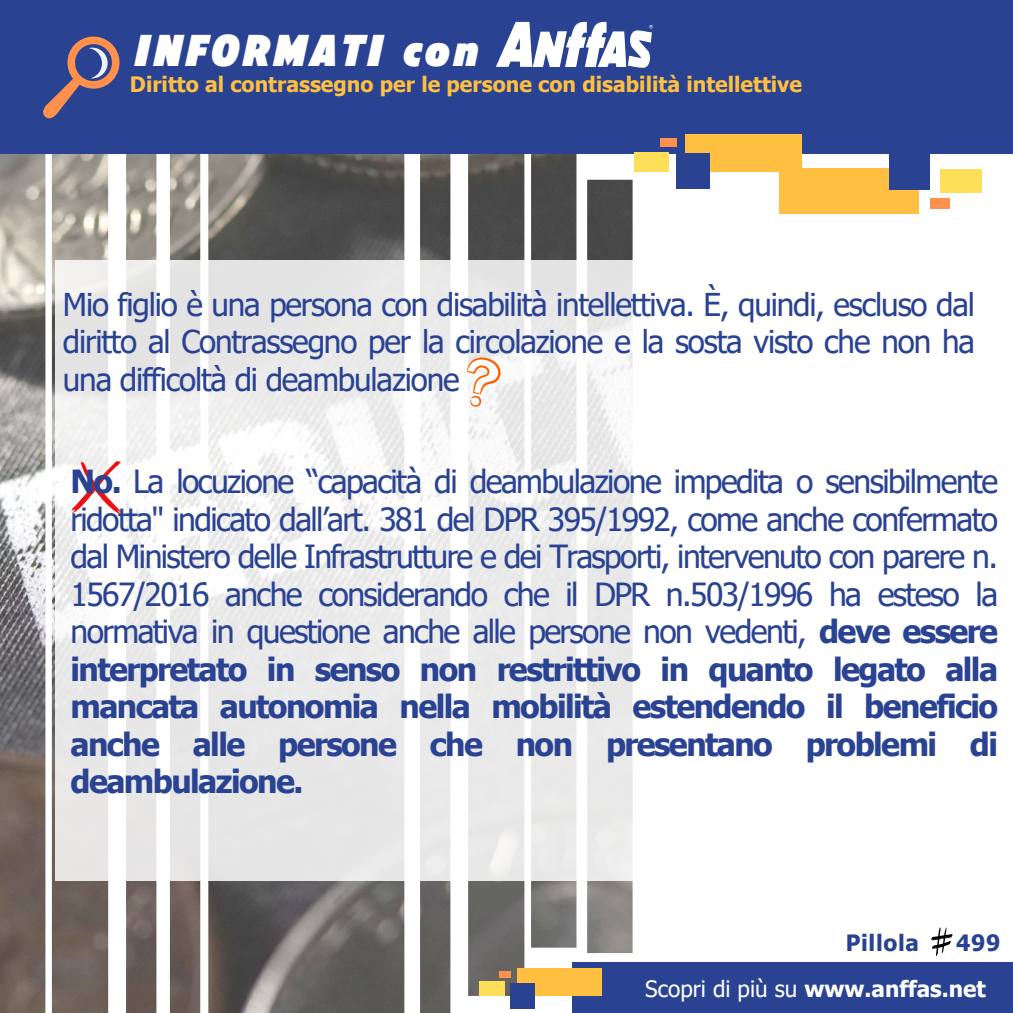
<style>
.page{position:relative;width:1013px;height:1013px;background:#fff}
.page>*{position:absolute;margin:0;border:0;box-sizing:border-box;transform-origin:0 0}
.t1{font:italic 900 44.5px "American Auto";letter-spacing:.07em;color:#fff}
.t2{font:31.88px/37.5px "Tahoma";letter-spacing:-.05em;color:#294292;text-align:justify}
.t3{font:31.38px/37.5px "Tahoma";letter-spacing:-.035em;color:#294292;text-align:justify}
.t4{font:700 22.5px "Tahoma";color:#fff}
.t5{font:700 22.5px "Tahoma";letter-spacing:.03em;color:#294292}
.t6{font:700 21.25px "Tahoma";color:#ffbf40}
.s1{font-weight:700}
.s2{font-weight:400}
</style>
<div class="page">
<img style="left:0;top:153px;width:632px;height:859px">
<div style="left:0;top:0;width:1012px;height:153px;background:#294292"></div>
<div style="left:572px;top:962px;width:440px;height:50px;background:#294292"></div>
<div style="left:517px;top:968px;width:85px;height:27px;background:#ffbf40"></div>
<div style="left:510px;top:982px;width:25px;height:26px;background:#294292"></div>
<div style="left:498px;top:971px;width:12px;height:6px;background:#ff914d"></div>
<div style="left:479px;top:981px;width:25px;height:14px;background:#ffde59"></div>
<svg style="left:931px;top:927px;width:21px;height:29px"></svg>
<svg style="left:43px;top:36px;width:77px;height:83px"></svg>
<img style="left:496px;top:21px;width:157px;height:47px">
<div style="left:779px;top:168px;width:140px;height:46px;background:#ffbf40"></div>
<div style="left:889px;top:147px;width:41px;height:43px;background:#294292"></div>
<div style="left:930px;top:198px;width:19px;height:10px;background:#ff914d"></div>
<div style="left:940px;top:168px;width:41px;height:24px;background:#ffde59"></div>
<div style="left:685px;top:134px;width:116px;height:37px;background:#ffbf40"></div>
<div style="left:676px;top:154px;width:34px;height:35px;background:#294292"></div>
<div style="left:660px;top:138px;width:16px;height:9px;background:#ff914d"></div>
<div style="left:634px;top:152px;width:34px;height:19px;background:#ffde59"></div>
<svg style="left:55px;top:260px;width:578px;height:620px;fill:#eaeaea"></svg>
<svg style="left:460px;top:353px;width:44px;height:58px"></svg>
<svg style="left:71px;top:453px;width:56px;height:66px"></svg>
<p class="t1" style="left:134px;top:31px;width:346px">INFORMATI con</p>
<p class="t6" style="left:130px;top:70px;width:673px">Diritto al contrassegno per le persone con disabilità intellettive</p>
<h3 class="t3" style="left:63px;top:284px;width:913px">Mio figlio è una persona con disabilità intellettiva. È, quindi, escluso dal diritto al Contrassegno per la circolazione e la sosta visto che non ha una difficoltà di deambulazione</h3>
<p class="t2" style="left:71px;top:462px;width:929px"><span class="s1">No.</span> La locuzione “capacità di deambulazione impedita o sensibilmente ridotta" indicato dall’art. 381 del DPR 395/1992, come anche confermato dal Ministero delle Infrastrutture e dei Trasporti, intervenuto con parere n.<br>1567/2016 anche considerando che il DPR n.503/1996 ha esteso la normativa in questione anche alle persone non vedenti, <span class="s1">deve essere interpretato in senso non restrittivo in quanto legato alla mancata autonomia nella mobilità estendendo il beneficio anche alle persone che non presentano problemi di deambulazione.</span></p>
<p class="t5" style="left:845px;top:928px;width:75px">Pillola</p>
<p class="t5" style="left:956px;top:928px;width:46px">499</p>
<p class="t4" style="left:645px;top:974px;width:342px"><span class="s2">Scopri di più su</span> www.anffas.net</p>
</div>
